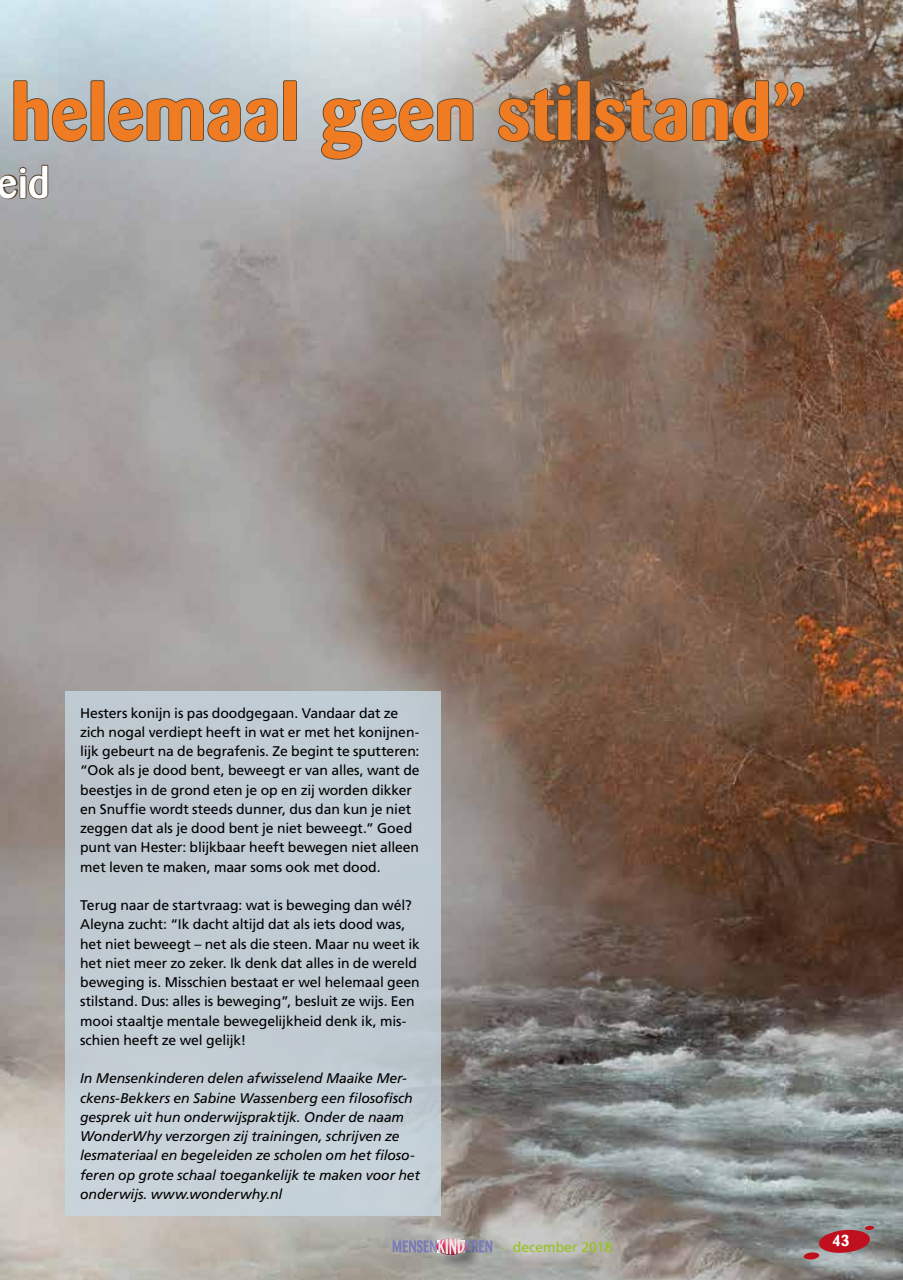
<style>
.page{position:relative;width:903px;height:1280px;background:#fff}
.page>*{position:absolute;margin:0;border:0;box-sizing:border-box;transform-origin:0 0}
.t1{font:700 77px "Barmeno";color:#ef7b23}
.t2{font:500 42px "Barmeno";color:#fff}
.t3{font:700 15.75px "Barmeno";color:#fff}
.t4{font:14px/19.2px "Frutiger LT Std";letter-spacing:-.01em;color:#000}
.t5{font:italic 14px/19.2px "Frutiger LT Std";letter-spacing:-.005em;color:#000}
.t6{font:14px "Frutiger LT Std";color:#96c21f}
</style>
<div class="page">
<img style="left:0;top:0;width:903px;height:1280px">
<svg style="left:803px;top:1226px;width:71px;height:33px;background:#a55c63"></svg>
<div style="left:434px;top:1236px;width:48px;height:35px;background:#a6a7a1"></div>
<div style="left:426px;top:1227px;width:51px;height:39px;background:#fff;opacity:.75"></div>
<div style="left:435px;top:1236px;width:33px;height:14px;background:#fff;opacity:.75"></div>
<div style="left:435px;top:1239px;width:33px;height:18px;background:#e72278;opacity:.75"></div>
<svg style="left:393px;top:1238px;width:99px;height:16px;background:#a697ab"></svg>
<svg style="left:13px;top:79px;width:75px;height:64px;background:#a6adaf"></svg>
<div style="left:91px;top:80px;width:14px;height:61px;border:2px solid #5a452f;border-radius:2px"></div>
<svg style="left:107px;top:97px;width:172px;height:46px;background:#a4a8a9"></svg>
<div style="left:283px;top:80px;width:14px;height:61px;border:2px solid #5a452f;border-radius:2px"></div>
<svg style="left:320px;top:89px;width:154px;height:72px;background:#afafad"></svg>
<svg style="left:497px;top:83px;width:75px;height:60px;background:#877668"></svg>
<div style="left:577px;top:80px;width:14px;height:61px;border:2px solid #5a452f;border-radius:2px"></div>
<svg style="left:593px;top:79px;width:212px;height:64px;background:#8a7b6d"></svg>
<svg style="left:0;top:164px;width:50px;height:36px;background:#8f8c88"></svg>
<div style="left:65px;top:691px;width:376px;height:524px;background:#c1cbd3"></div>
<h1 class="t1" style="left:11px;top:67px;width:797px">helemaal geen stilstand”</h1>
<h2 class="t2" style="left:-2px;top:158px;width:53px">eid</h2>
<p class="t4" style="left:80px;top:703px;width:341px">Hesters konijn is pas doodgegaan. Vandaar dat ze zich nogal verdiept heeft in wat er met het konijnen&shy;lijk gebeurt na de begrafenis. Ze begint te sputteren: “Ook als je dood bent, beweegt er van alles, want de beestjes in de grond eten je op en zij worden dikker en Snuffie wordt steeds dunner, dus dan kun je niet zeggen dat als je dood bent je niet beweegt.” Goed punt van Hester: blijkbaar heeft bewegen niet alleen met leven te maken, maar soms ook met dood.</p>
<p class="t4" style="left:80px;top:896px;width:341px">Terug naar de startvraag: wat is beweging dan wél?<br>Aleyna zucht: “Ik dacht altijd dat als iets dood was, het niet beweegt – net als die steen. Maar nu weet ik het niet meer zo zeker. Ik denk dat alles in de wereld beweging is. Misschien bestaat er wel helemaal geen stilstand. Dus: alles is beweging”, besluit ze wijs. Een mooi staaltje mentale bewegelijkheid denk ik, mis&shy;schien heeft ze wel gelijk!</p>
<p class="t5" style="left:80px;top:1069px;width:341px">In Mensenkinderen delen afwisselend Maaike Mer&shy;ckens-Bekkers en Sabine Wassenberg een filosofisch gesprek uit hun onderwijspraktijk. Onder de naam WonderWhy verzorgen zij trainingen, schrijven ze lesmateriaal en begeleiden ze scholen om het filoso&shy;feren op grote schaal toegankelijk te maken voor het onderwijs. www.wonderwhy.nl</p>
<p class="t6" style="left:500px;top:1239px;width:114px">- december 2018</p>
<p class="t3" style="left:832px;top:1231px;width:19px">43</p>
</div>
